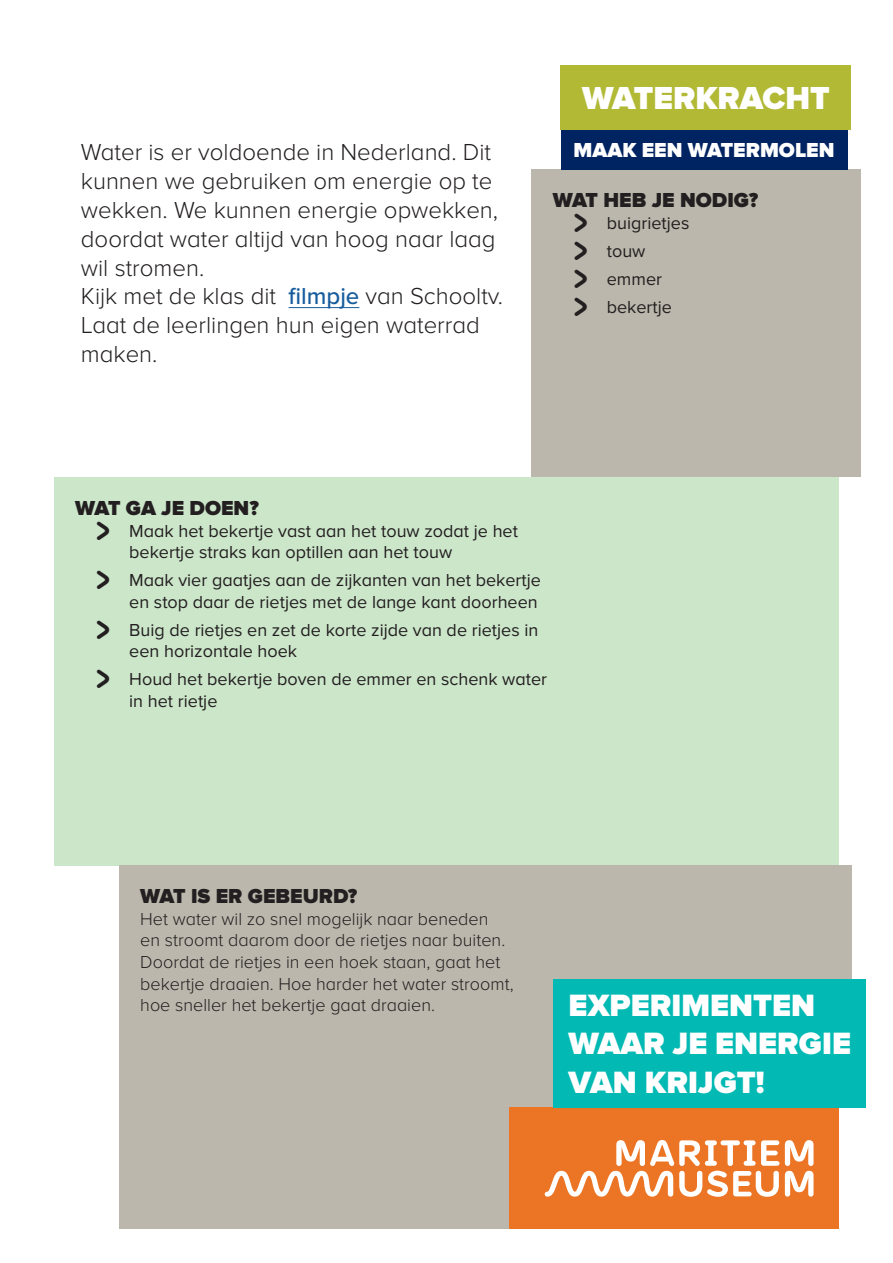
<style>
.page{position:relative;width:893px;height:1263px;background:#fff}
.page>*{position:absolute;margin:0;border:0;box-sizing:border-box;transform-origin:0 0}
.t1{font:900 33px "Proxima Nova";color:#fff}
.t2{font:900 31.95px/38.4px "Proxima Nova";color:#fff}
.t3{font:300 24px/28.8px "Proxima Nova";color:#231f20}
.t4{font:900 21px "Proxima Nova";color:#231f20}
.t5{font:900 21px "Proxima Nova";color:#fff}
.t6{font:18px/21.6px "Proxima Nova";color:#231f20}
.t7{font:300 18px/21.6px "Proxima Nova";color:#231f20}
.s1{font-weight:500;color:#175d9e}
</style>
<div class="page">
<div style="left:561px;top:66px;width:290px;height:64px;background:#b2b935"></div>
<hr style="left:289px;top:307px;width:70px;height:1px;background:#175d9e">
<div style="left:531px;top:170px;width:330px;height:307px;background:#bbb7ac"></div>
<div style="left:561px;top:130px;width:287px;height:40px;background:#002361"></div>
<div style="left:54px;top:477px;width:785px;height:388px;background:#cce6ca"></div>
<div style="left:119px;top:865px;width:732px;height:364px;background:#bbb7ac"></div>
<div style="left:791px;top:1047px;width:77px;height:195px;background:#fff"></div>
<div style="left:509px;top:1108px;width:330px;height:121px;background:#eb7524"></div>
<svg style="left:545px;top:1140px;width:234px;height:57px"></svg>
<svg style="left:785px;top:1140px;width:28px;height:56px"></svg>
<div style="left:553px;top:979px;width:313px;height:129px;background:#03b9b4"></div>
<p class="t3" style="left:81px;top:138px;width:424px">Water is er voldoende in Nederland. Dit kunnen we gebruiken om energie op te wekken. We kunnen energie opwekken, doordat water altijd van hoog naar laag wil stromen.<br>Kijk met de klas dit <span class="s1">filmpje</span> van Schooltv.<br>Laat de leerlingen hun eigen waterrad maken.</p>
<h1 class="t1" style="left:582px;top:79px;width:249px">WATERKRACHT</h1>
<p class="t5" style="left:574px;top:138px;width:262px">MAAK EEN WATERMOLEN</p>
<p class="t4" style="left:553px;top:188px;width:207px">WAT HEB JE NODIG?</p>
<p class="t6" style="left:607px;top:209px;width:84px;line-height:27.9px">buigrietjes touw emmer bekertje</p>
<p class="t4" style="left:75px;top:496px;width:185px">WAT GA JE DOEN?</p>
<p class="t6" style="left:129px;top:520px;width:390px">Maak het bekertje vast aan het touw zodat je het bekertje straks kan optillen aan het touw</p>
<p class="t6" style="left:129px;top:570px;width:413px">Maak vier gaatjes aan de zijkanten van het bekertje en stop daar de rietjes met de lange kant doorheen</p>
<p class="t6" style="left:129px;top:619px;width:411px">Buig de rietjes en zet de korte zijde van de rietjes in een horizontale hoek</p>
<p class="t6" style="left:129px;top:669px;width:419px">Houd het bekertje boven de emmer en schenk water in het rietje</p>
<p class="t4" style="left:140px;top:884px;width:219px">WAT IS ER GEBEURD?</p>
<p class="t7" style="left:140px;top:908px;width:375px">Het water wil zo snel mogelijk naar beneden<br>en stroomt daarom door de rietjes naar buiten.<br>Doordat de rietjes in een hoek staan, gaat het bekertje draaien. Hoe harder het water stroomt, hoe sneller het bekertje gaat draaien.</p>
<h2 class="t2" style="left:569px;top:987px;width:284px">EXPERIMENTEN<br>WAAR JE ENERGIE<br>VAN KRIJGT!</h2>
</div>
